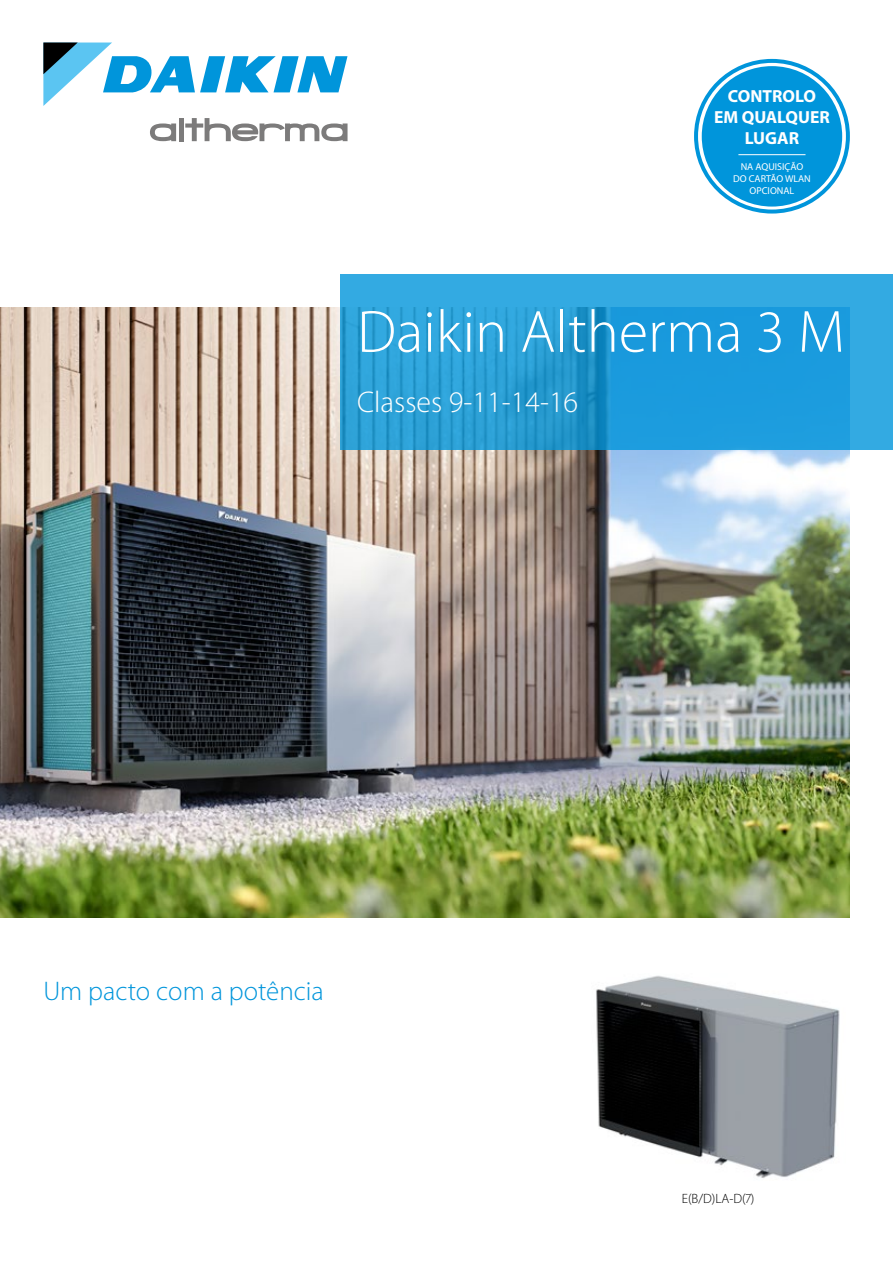
<style>
.page{position:relative;width:893px;height:1263px;background:#fff}
.page>*{position:absolute;margin:0;border:0;box-sizing:border-box;transform-origin:0 0}
.t1{font:300 60px "Myriad Pro";color:#fff}
.t2{font:300 30px "Myriad Pro";color:#fff}
.t3{font:300 27px "Myriad Pro";color:#0095db}
.t4{font:700 17.55px/21px "Myriad Pro";color:#fff;text-align:center}
.t5{font:300 13.5px "Myriad Pro";color:#000}
.t6{font:10.05px/12px "Myriad Pro";color:#fff;text-align:center}
</style>
<div class="page">
<img style="left:0;top:307px;width:850px;height:610px">
<svg style="left:43px;top:43px;width:304px;height:63px"></svg>
<svg style="left:150px;top:123px;width:26px;height:18px"></svg>
<div style="left:179px;top:118px;width:5px;height:23px;background:#7c7b7b"></div>
<svg style="left:185px;top:118px;width:163px;height:23px"></svg>
<svg style="left:340px;top:274px;width:553px;height:175px;background:#269fda"></svg>
<img style="left:596px;top:975px;width:244px;height:203px">
<div style="left:702px;top:66px;width:140px;height:141px;background:#0095db;border-radius:50%"></div>
<div style="left:694px;top:59px;width:156px;height:155px;border:4px solid #0095db;border-radius:50%"></div>
<hr style="left:738px;top:154px;width:67px;height:1px;background:#fff">
<h3 class="t4" style="left:714px;top:85px;width:117px">CONTROLO<br>EM QUALQUER<br>LUGAR</h3>
<p class="t6" style="left:733px;top:161px;width:79px">NA AQUISIÇÃO<br>DO CARTÃO WLAN<br>OPCIONAL</p>
<h1 class="t1" style="left:357px;top:299px;width:489px">Daikin Altherma 3 M</h1>
<h2 class="t2" style="left:357px;top:385px;width:223px">Classes 9-11-14-16</h2>
<h3 class="t3" style="left:43px;top:976px;width:282px">Um pacto com a potência</h3>
<h3 class="t5" style="left:682px;top:1191px;width:74px">E(B/D)LA-D(7)</h3>
</div>
